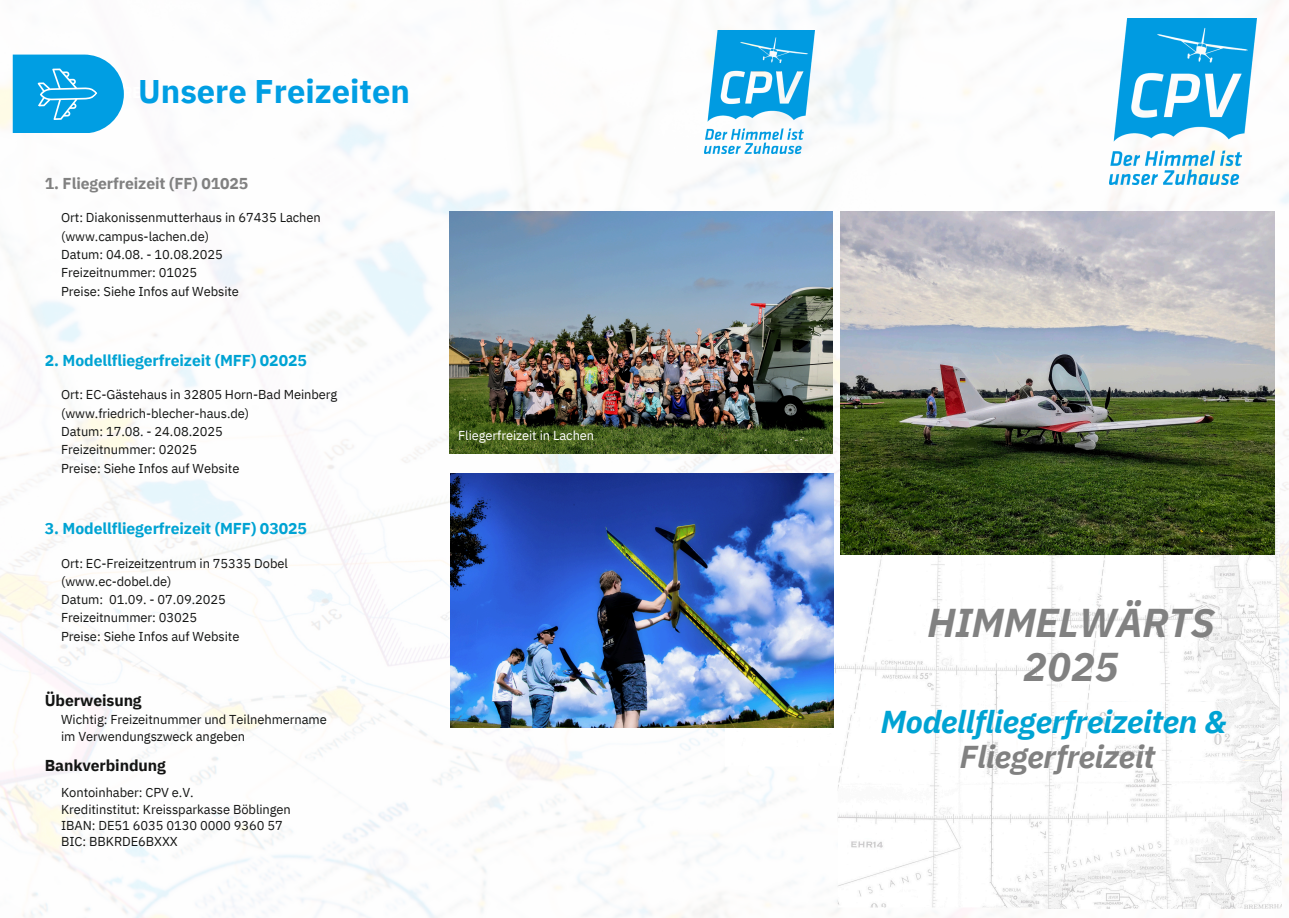
<style>
.page{position:relative;width:1289px;height:918px;background:#fff}
.page>*{position:absolute;margin:0;border:0;box-sizing:border-box;transform-origin:0 0}
.t1{font:italic 700 40.05px/44.1px "IBM Plex Sans";letter-spacing:-.005em;color:#818181;text-align:center}
.t2{font:700 32.7px "IBM Plex Sans";color:#009ee3}
.t3{font:italic 700 31.5px/34.3px "IBM Plex Sans";letter-spacing:-.005em;color:#00a3d3;text-align:center}
.t4{font:700 15.75px "IBM Plex Sans";letter-spacing:-.005em;color:#00a3d3}
.t5{font:700 15.75px "IBM Plex Sans";letter-spacing:-.005em;color:#818181}
.t6{font:700 15.75px "IBM Plex Sans";letter-spacing:-.005em;color:#131413}
.t7{font:12.9px/16px "IBM Plex Sans";letter-spacing:-.005em;color:#131413}
.t8{font:12.9px "IBM Plex Sans";letter-spacing:-.005em;color:#fff}
.s1{color:#818181}
</style>
<div class="page">
<img style="left:0;top:0;width:1288px;height:918px">
<img style="left:1039px;top:469px;width:240px;height:290px">
<img style="left:724px;top:506px;width:315px;height:261px">
<img style="left:840px;top:211px;width:433px;height:343px">
<img style="left:449px;top:211px;width:383px;height:242px">
<img style="left:837px;top:713px;width:196px;height:195px">
<svg style="left:13px;top:55px;width:111px;height:78px;background:#21aae6"></svg>
<img style="left:704px;top:30px;width:110px;height:124px">
<img style="left:1033px;top:761px;width:248px;height:148px">
<img style="left:1108px;top:19px;width:148px;height:165px">
<svg style="left:748px;top:727px;width:77px;height:53px"></svg>
<img style="left:450px;top:473px;width:383px;height:254px">
<p class="t2" style="left:138px;top:70px;width:273px">Unsere Freizeiten</p>
<p class="t5" style="left:45px;top:173px;width:205px">1. Fliegerfreizeit (FF) 01025</p>
<p class="t7" style="left:61px;top:210px;width:261px">Ort: Diakonissenmutterhaus in 67435 Lachen</p>
<p class="t7" style="left:61px;top:228px;width:149px">(www.campus-lachen.de)</p>
<p class="t7" style="left:61px;top:246px;width:163px">Datum: 04.08. - 10.08.2025</p>
<h4 class="t7" style="left:61px;top:264px;width:138px">Freizeitnummer: 01025</h4>
<p class="t7" style="left:61px;top:283px;width:179px">Preise: Siehe Infos auf Website</p>
<p class="t4" style="left:45px;top:350px;width:263px">2. Modellfliegerfreizeit (MFF) 02025</p>
<p class="t7" style="left:61px;top:387px;width:278px">Ort: EC-Gästehaus in 32805 Horn-Bad Meinberg</p>
<h4 class="t7" style="left:61px;top:405px;width:189px">(www.friedrich-blecher-haus.de)</h4>
<p class="t7" style="left:61px;top:423px;width:163px">Datum: 17.08. - 24.08.2025</p>
<p class="t7" style="left:61px;top:441px;width:138px">Freizeitnummer: 02025</p>
<p class="t7" style="left:61px;top:460px;width:180px">Preise: Siehe Infos auf Website</p>
<p class="t4" style="left:45px;top:518px;width:263px">3. Modellfliegerfreizeit (MFF) 03025</p>
<p class="t7" style="left:61px;top:555px;width:228px">Ort: EC-Freizeitzentrum in 75335 Dobel</p>
<p class="t7" style="left:61px;top:573px;width:112px">(www.ec-dobel.de)</p>
<h4 class="t7" style="left:61px;top:591px;width:166px">Datum: 01.09. - 07.09.2025</h4>
<p class="t7" style="left:61px;top:610px;width:138px">Freizeitnummer: 03025</p>
<p class="t7" style="left:61px;top:628px;width:180px">Preise: Siehe Infos auf Website</p>
<p class="t6" style="left:45px;top:690px;width:98px">Überweisung</p>
<p class="t7" style="left:61px;top:711px;width:267px">Wichtig: Freizeitnummer und Teilnehmername</p>
<p class="t7" style="left:61px;top:728px;width:186px">im Verwendungszweck angeben</p>
<p class="t6" style="left:45px;top:755px;width:122px">Bankverbindung</p>
<p class="t7" style="left:61px;top:785px;width:134px">Kontoinhaber: CPV e.V.</p>
<h4 class="t7" style="left:61px;top:801px;width:231px">Kreditinstitut: Kreissparkasse Böblingen<br>IBAN: DE51 6035 0130 0000 9360 57</h4>
<p class="t7" style="left:61px;top:833px;width:118px">BIC: BBKRDE6BXXX</p>
<h2 class="t8" style="left:458px;top:427px;width:138px">Fliegerfreizeit in Lachen</h2>
<h1 class="t1" style="left:927px;top:600px;width:289px">HIMMELWÄRTS<br>2025</h1>
<p class="t3" style="left:880px;top:704px;width:347px">Modellfliegerfreizeiten &amp;<br><span class="s1">Fliegerfreizeit</span></p>
</div>
